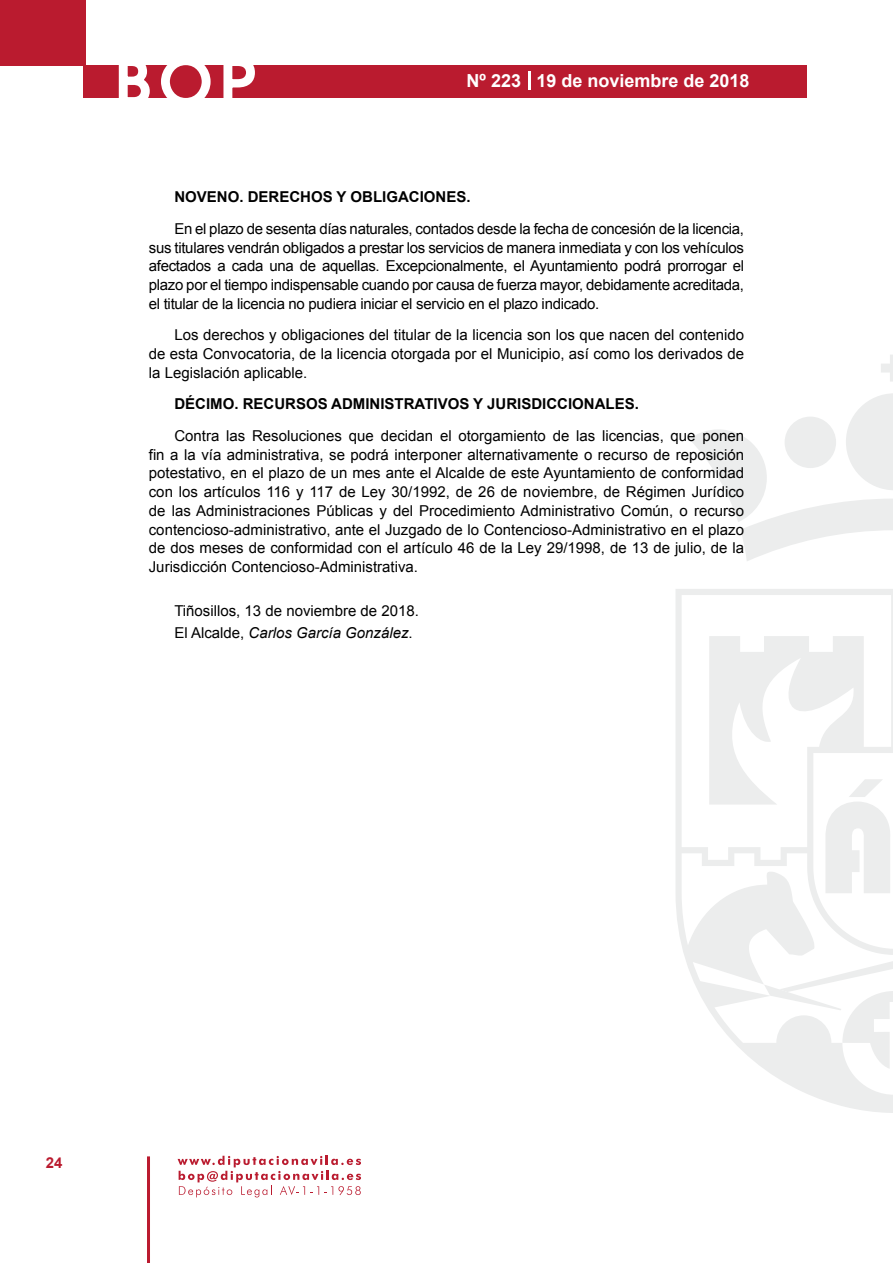
<style>
.page{position:relative;width:893px;height:1263px;background:#fff}
.page>*{position:absolute;margin:0;border:0;box-sizing:border-box;transform-origin:0 0}
.t1{font:500 61.5px "Avant Garde";color:#fff}
.t2{font:700 18px "Arial";color:#fff}
.t3{font:15px/18.8px "Arial";color:#000;text-align:justify}
.t4{font:700 15px "Arial";color:#000}
.t5{font:700 15px "Arial";color:#ba1b2f}
.s1{font-style:italic}
</style>
<div class="page">
<svg style="left:178px;top:1156px;width:183px;height:41px"></svg>
<hr style="left:147px;top:1156px;width:3px;height:107px;background:#ba1b2f">
<div style="left:0;top:0;width:85px;height:66px;background:#ba1b2f"></div>
<div style="left:84px;top:65px;width:723px;height:33px;background:#ba1b2f"></div>
<svg style="left:118px;top:65px;width:32px;height:33px"></svg>
<svg style="left:161px;top:65px;width:50px;height:33px"></svg>
<svg style="left:223px;top:65px;width:32px;height:33px"></svg>
<svg style="left:529px;top:71px;width:2px;height:19px"></svg>
<svg style="left:881px;top:355px;width:12px;height:27px"></svg>
<svg style="left:690px;top:393px;width:203px;height:168px"></svg>
<svg style="left:676px;top:589px;width:217px;height:524px"></svg>
<svg style="left:764px;top:984px;width:129px;height:86px"></svg>
<svg style="left:825px;top:779px;width:66px;height:114px"></svg>
<h1 class="t1" style="left:115px;top:44px;width:141px">BOP</h1>
<p class="t2" style="left:467px;top:69px;width:284px">Nº 223 19 de noviembre de 2018</p>
<p class="t4" style="left:174px;top:187px;width:298px">NOVENO. DERECHOS Y OBLIGACIONES.</p>
<p class="t3" style="left:149px;top:219px;width:597px;text-indent:26px">En el plazo de sesenta días naturales, contados desde la fecha de concesión de la licencia, sus titulares vendrán obligados a prestar los servicios de manera inmediata y con los vehículos afectados a cada una de aquellas. Excepcionalmente, el Ayuntamiento podrá prorrogar el plazo por el tiempo indispensable cuando por causa de fuerza mayor, debidamente acreditada, el titular de la licencia no pudiera iniciar el servicio en el plazo indicado.</p>
<p class="t3" style="left:149px;top:326px;width:597px;text-indent:26px">Los derechos y obligaciones del titular de la licencia son los que nacen del contenido de esta Convocatoria, de la licencia otorgada por el Municipio, así como los derivados de la Legislación aplicable.</p>
<p class="t4" style="left:174px;top:394px;width:466px">DÉCIMO. RECURSOS ADMINISTRATIVOS Y JURISDICCIONALES.</p>
<p class="t3" style="left:149px;top:426px;width:597px;text-indent:26px">Contra las Resoluciones que decidan el otorgamiento de las licencias, que ponen fin a la vía administrativa, se podrá interponer alternativamente o recurso de reposición potestativo, en el plazo de un mes ante el Alcalde de este Ayuntamiento de conformidad con los artículos 116 y 117 de Ley 30/1992, de 26 de noviembre, de Régimen Jurídico de las Administraciones Públicas y del Procedimiento Administrativo Común, o recurso contencioso-administrativo, ante el Juzgado de lo Contencioso-Administrativo en el plazo de dos meses de conformidad con el artículo 46 de la Ley 29/1998, de 13 de julio, de la Jurisdicción Contencioso-Administrativa.</p>
<p class="t3" style="left:174px;top:599px;width:246px;line-height:22.2px">Tiñosillos, 13 de noviembre de 2018.<br>El Alcalde, <span class="s1">Carlos García González</span>.</p>
<p class="t5" style="left:46px;top:1153px;width:18px">24</p>
</div>
